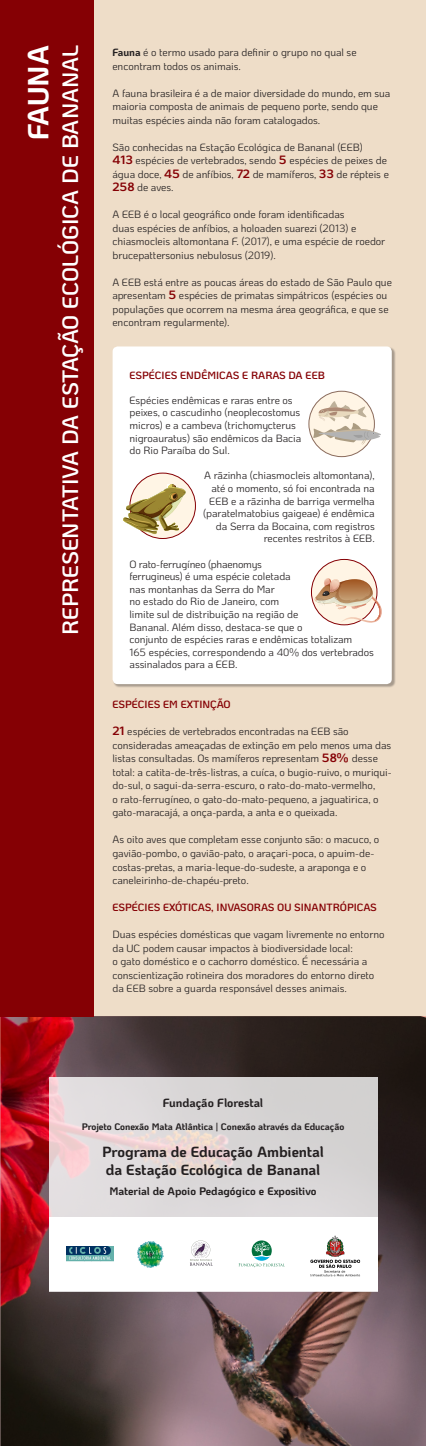
<style>
.page{position:relative;width:426px;height:1446px;background:#fff}
.page>*{position:absolute;margin:0;border:0;box-sizing:border-box;transform-origin:0 0}
.t1{font:700 29.04px "Ko Ho";letter-spacing:-.01em;color:#fff}
.t2{font:600 22.17px "Ko Ho";color:#fff}
.t3{font:700 14.7px/17.6px "Ko Ho";letter-spacing:-.005em;color:#231f20}
.t4{font:700 11.91px "Ko Ho";letter-spacing:-.005em;color:#231f20}
.t5{font:700 10.92px "Ko Ho";letter-spacing:-.005em;color:#231f20}
.t6{font:10.5px/13.5px "Ko Ho";letter-spacing:-.005em;color:#231f20}
.t7{font:600 10.5px "Ko Ho";color:#850004}
.t8{font:700 9.45px "Ko Ho";letter-spacing:-.005em;color:#231f20}
.s1{font-weight:700}
.s2{font-weight:700;font-size:12px;color:#850004}
</style>
<div class="page">
<div style="left:0;top:0;width:425px;height:1056px;background:#eeddc8"></div>
<div style="left:113px;top:347px;width:282px;height:341px;background:#231f20;opacity:.35"></div>
<div style="left:112px;top:346px;width:279px;height:338px;background:#fff;border-radius:5px"></div>
<div style="left:0;top:0;width:93px;height:1016px;background:#850004"></div>
<div style="left:311px;top:559px;width:65px;height:66px;background:#fff5e5;border-radius:50%"></div>
<div style="left:310px;top:559px;width:67px;height:66px;border:1px solid #850004;border-radius:50%"></div>
<div style="left:308px;top:391px;width:66px;height:66px;background:#fff5e5;border-radius:50%"></div>
<div style="left:308px;top:391px;width:66px;height:66px;border:1px solid #8a6b5c;border-radius:50%"></div>
<svg style="left:312px;top:401px;width:69px;height:44px"></svg>
<svg style="left:0;top:1016px;width:425px;height:430px;background:#623f42"></svg>
<svg style="left:49px;top:1077px;width:328px;height:214px"></svg>
<svg style="left:313px;top:578px;width:69px;height:45px"></svg>
<div style="left:130px;top:473px;width:65px;height:65px;background:#fff5e5;border-radius:50%"></div>
<div style="left:129px;top:473px;width:67px;height:66px;border:1px solid #850004;border-radius:50%"></div>
<svg style="left:123px;top:484px;width:62px;height:51px"></svg>
<img style="left:138px;top:1241px;width:25px;height:26px">
<img style="left:66px;top:1246px;width:47px;height:15px">
<svg style="left:238px;top:1240px;width:46px;height:27px"></svg>
<img style="left:189px;top:1239px;width:24px;height:27px">
<img style="left:309px;top:1234px;width:52px;height:43px">
<h1 class="t1" style="left:14px;top:140px;width:96px;rotate:-90deg">FAUNA</h1>
<h2 class="t2" style="left:52px;top:635px;width:591px;rotate:-90deg">REPRESENTATIVA DA ESTAÇÃO ECOLÓGICA DE BANANAL</h2>
<p class="t6" style="left:112px;top:46px;width:245px"><span class="s1">Fauna</span> é o termo usado para definir o grupo no qual se encontram todos os animais.</p>
<p class="t6" style="left:112px;top:86px;width:279px">A fauna brasileira é a de maior diversidade do mundo, em sua maioria composta de animais de pequeno porte, sendo que muitas espécies ainda não foram catalogados.</p>
<p class="t6" style="left:112px;top:140px;width:277px">São conhecidas na Estação Ecológica de Bananal (EEB)<br><span class="s2">413</span> espécies de vertebrados, sendo <span class="s2">5</span> espécies de peixes de água doce, <span class="s2">45</span> de anfíbios, <span class="s2">72</span> de mamíferos, <span class="s2">33</span> de répteis e <span class="s2">258</span> de aves.</p>
<p class="t6" style="left:112px;top:208px;width:274px">A EEB é o local geográfico onde foram identificadas<br>duas espécies de anfíbios, a holoaden suarezi (2013) e chiasmocleis altomontana F. (2017), e uma espécie de roedor brucepattersonius nebulosus (2019).</p>
<p class="t6" style="left:112px;top:275px;width:280px">A EEB está entre as poucas áreas do estado de São Paulo que apresentam <span class="s2">5</span> espécies de primatas simpátricos (espécies ou populações que ocorrem na mesma área geográfica, e que se encontram regularmente).</p>
<p class="t7" style="left:129px;top:366px;width:197px">ESPÉCIES ENDÊMICAS E RARAS DA EEB</p>
<p class="t6" style="left:129px;top:394px;width:173px;line-height:12.6px">Espécies endêmicas e raras entre os peixes, o cascudinho (neoplecostomus micros) e a cambeva (trichomycterus nigroauratus) são endêmicos da Bacia do Rio Paraíba do Sul.</p>
<p class="t6" style="left:203px;top:469px;width:173px;line-height:12.6px;text-align:right">A rãzinha (chiasmocleis altomontana), até o momento, só foi encontrada na EEB e a rãzinha de barriga vermelha (paratelmatobius gaigeae) é endêmica da Serra da Bocaina, com registros recentes restritos à EEB.</p>
<p class="t6" style="left:129px;top:558px;width:245px;line-height:12.6px">O rato-ferrugíneo (phaenomys<br>ferrugineus) é uma espécie coletada<br>nas montanhas da Serra do Mar<br>no estado do Rio de Janeiro, com<br>limite sul de distribuição na região de<br>Bananal. Além disso, destaca-se que o<br>conjunto de espécies raras e endêmicas totalizam<br>165 espécies, correspondendo a 40% dos vertebrados assinalados para a EEB.</p>
<p class="t7" style="left:112px;top:696px;width:120px">ESPÉCIES EM EXTINÇÃO</p>
<p class="t6" style="left:112px;top:725px;width:280px"><span class="s2">21</span> espécies de vertebrados encontradas na EEB são consideradas ameaçadas de extinção em pelo menos uma das listas consultadas. Os mamíferos representam <span class="s2">58%</span> desse total: a catita-de-três-listras, a cuíca, o bugio-ruivo, o muriqui&shy;do-sul, o sagui-da-serra-escuro, o rato-do-mato-vermelho,<br>o rato-ferrugíneo, o gato-do-mato-pequeno, a jaguatirica, o gato-maracajá, a onça-parda, a anta e o queixada.</p>
<p class="t6" style="left:112px;top:833px;width:268px">As oito aves que completam esse conjunto são: o macuco, o gavião-pombo, o gavião-pato, o araçari-poca, o apuim-de&shy;costas-pretas, a maria-leque-do-sudeste, a araponga e o caneleirinho-de-chapéu-preto.</p>
<p class="t7" style="left:112px;top:899px;width:265px">ESPÉCIES EXÓTICAS, INVASORAS OU SINANTRÓPICAS</p>
<p class="t6" style="left:112px;top:928px;width:273px">Duas espécies domésticas que vagam livremente no entorno da UC podem causar impactos à biodiversidade local:<br>o gato doméstico e o cachorro doméstico. É necessária a conscientização rotineira dos moradores do entorno direto da EEB sobre a guarda responsável desses animais.</p>
<p class="t4" style="left:162px;top:1093px;width:102px">Fundação Florestal</p>
<p class="t8" style="left:82px;top:1119px;width:264px">Projeto Conexão Mata Atlântica | Conexão através da Educação</p>
<h3 class="t3" style="left:102px;top:1143px;width:223px">Programa de Educação Ambiental da Estação Ecológica de Bananal</h3>
<p class="t5" style="left:109px;top:1182px;width:208px">Material de Apoio Pedagógico e Expositivo</p>
</div>
